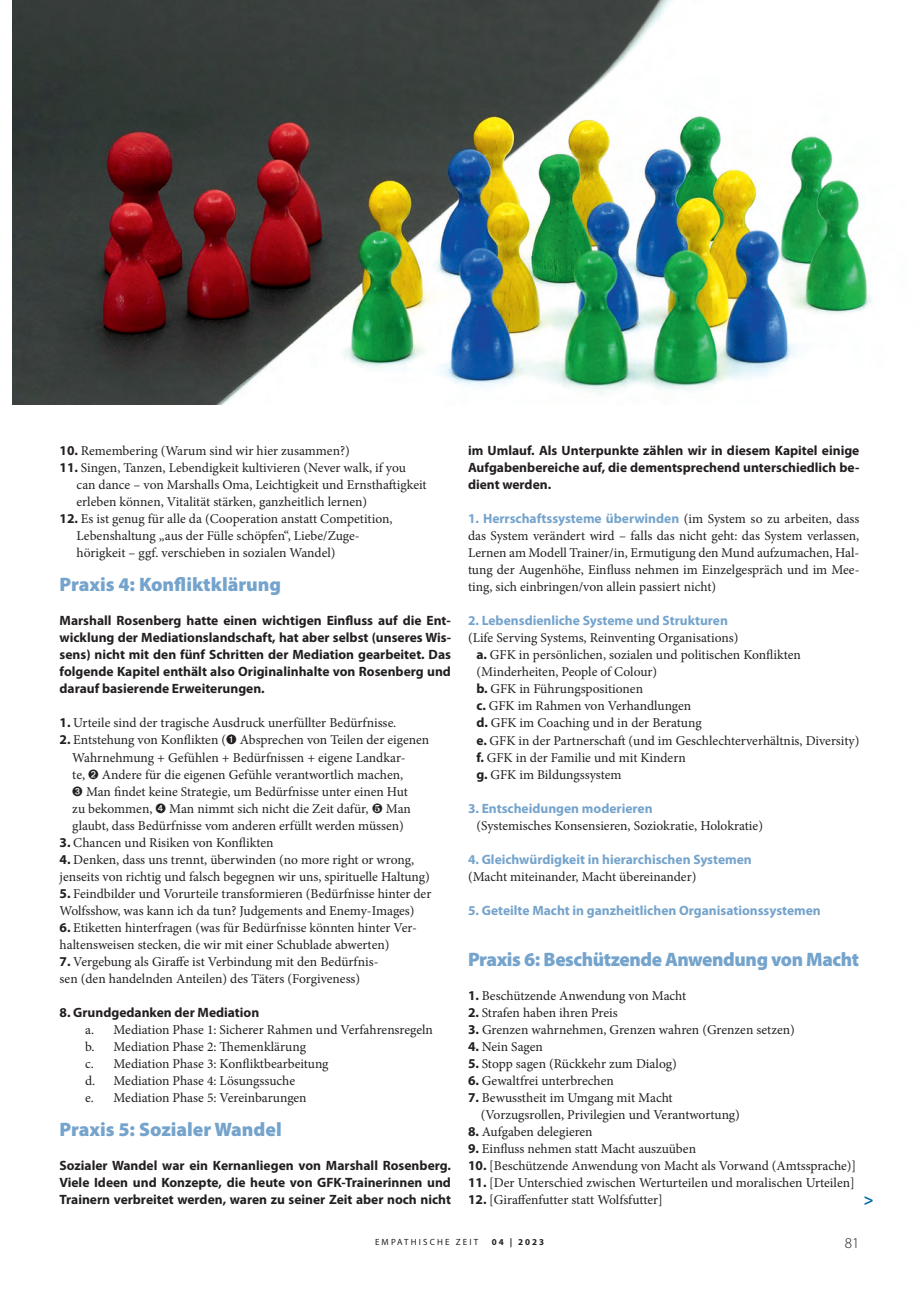
<style>
.page{position:relative;width:919px;height:1289px;background:#fff}
.page>*{position:absolute;margin:0;border:0;box-sizing:border-box;transform-origin:0 0}
.t1{font:900 19.5px "Jfggtp Myriad Pro";letter-spacing:-.015em;color:#74a3cc}
.t2{font:700 16.5px "Gdnlkj Myriad Pro";color:#0068a5}
.t3{font:300 15px "Vrgwdx Myriad Pro";color:#231f20}
.t4{font:13.5px/17px "Wnkyyv Minion Pro";color:#231f20}
.t5{font:700 13.5px/17px "Gdnlkj Myriad Pro";color:#231f20;text-align:justify}
.t6{font:700 13.5px "Gdnlkj Myriad Pro";color:#74a3cc}
.t7{font:9px "Jrddfm Myriad Pro";letter-spacing:.24em;color:#231f20}
.t8{font:700 9px "Jqpttk Myriad Pro";letter-spacing:.22em;color:#231f20}
.s1{font-family:"Gdnlkj Myriad Pro";font-weight:700}
.s2{font-family:"Wnkyyv Minion Pro";font-weight:400;color:#231f20}
</style>
<div class="page">
<img style="left:13px;top:0;width:859px;height:404px">
<svg style="left:22px;top:0;width:232px;height:1px"></svg>
<svg style="left:664px;top:0;width:208px;height:1px"></svg>
<p class="t4" style="left:60px;top:442px;width:292px"><span class="s1">10.</span> Remembering (Warum sind wir hier zusammen?)</p>
<p class="t4" style="left:77px;top:459px;width:351px;text-indent:-17px"><span class="s1">11.</span> Singen, Tanzen, Lebendigkeit kultivieren (Never walk, if you can dance – von Marshalls Oma, Leichtigkeit und Ernsthaftigkeit erleben können, Vitalität stärken, ganzheitlich lernen)</p>
<p class="t4" style="left:77px;top:510px;width:317px;text-indent:-17px"><span class="s1">12.</span> Es ist genug für alle da (Cooperation anstatt Competition,<br>Lebenshaltung „aus der Fülle schöpfen“, Liebe/Zuge&shy;hörigkeit – ggf. verschieben in sozialen Wandel)</p>
<h1 class="t1" style="left:60px;top:571px;width:223px">Praxis 4: Konfliktklärung</h1>
<p class="t5" style="left:60px;top:612px;width:393px">Marshall Rosenberg hatte einen wichtigen Einfluss auf die Ent&shy;wicklung der Mediationslandschaft, hat aber selbst (unseres Wis&shy;sens) nicht mit den fünf Schritten der Mediation gearbeitet. Das folgende Kapitel enthält also Originalinhalte von Rosenberg und darauf basierende Erweiterungen.</p>
<p class="t4" style="left:60px;top:714px;width:338px"><span class="s1">1.</span> Urteile sind der tragische Ausdruck unerfüllter Bedürfnisse.</p>
<p class="t4" style="left:72px;top:731px;width:358px;text-indent:-13px"><span class="s1">2.</span> Entstehung von Konflikten (➊ Absprechen von Teilen der eigenen Wahrnehmung + Gefühlen + Bedürfnissen + eigene Landkar-<br>te, ➋ Andere für die eigenen Gefühle verantwortlich machen,<br>➌ Man findet keine Strategie, um Bedürfnisse unter einen Hut<br>zu bekommen, ➍ Man nimmt sich nicht die Zeit dafür, ❺ Man glaubt, dass Bedürfnisse vom anderen erfüllt werden müssen)</p>
<p class="t4" style="left:60px;top:833px;width:215px"><span class="s1">3.</span> Chancen und Risiken von Konflikten</p>
<p class="t4" style="left:60px;top:850px;width:372px"><span class="s1">4.</span> Denken, dass uns trennt, überwinden (no more right or wrong, jenseits von richtig und falsch begegnen wir uns, spirituelle Haltung)</p>
<p class="t4" style="left:60px;top:884px;width:373px"><span class="s1">5.</span> Feindbilder und Vorurteile transformieren (Bedürfnisse hinter der<br>Wolfsshow, was kann ich da tun? Judgements and Enemy-Images)</p>
<p class="t4" style="left:60px;top:918px;width:359px"><span class="s1">6.</span> Etiketten hinterfragen (was für Bedürfnisse könnten hinter Ver&shy;haltensweisen stecken, die wir mit einer Schublade abwerten)</p>
<p class="t4" style="left:60px;top:953px;width:320px"><span class="s1">7.</span> Vergebung als Giraffe ist Verbindung mit den Bedürfnis&shy;sen (den handelnden Anteilen) des Täters (Forgiveness)</p>
<p class="t5" style="left:60px;top:1003px;width:201px">8. Grundgedanken der Mediation</p>
<p class="t4" style="left:85px;top:1021px;width:349px">a. Mediation Phase 1: Sicherer Rahmen und Verfahrensregeln b. Mediation Phase 2: Themenklärung<br>c. Mediation Phase 3: Konfliktbearbeitung<br>d. Mediation Phase 4: Lösungssuche<br>e. Mediation Phase 5: Vereinbarungen</p>
<h1 class="t1" style="left:60px;top:1116px;width:224px">Praxis 5: Sozialer Wandel</h1>
<p class="t5" style="left:60px;top:1156px;width:393px">Sozialer Wandel war ein Kernanliegen von Marshall Rosenberg.<br>Viele Ideen und Konzepte, die heute von GFK-Trainerinnen und Trainern verbreitet werden, waren zu seiner Zeit aber noch nicht</p>
<p class="t5" style="left:468px;top:442px;width:393px">im Umlauf. Als Unterpunkte zählen wir in diesem Kapitel einige Aufgabenbereiche auf, die dementsprechend unterschiedlich be&shy;dient werden.</p>
<p class="t6" style="left:468px;top:510px;width:393px">1. Herrschaftssysteme überwinden <span class="s2">(im System so zu arbeiten, dass</span></p>
<p class="t4" style="left:468px;top:527px;width:393px;text-align:justify">das System verändert wird – falls das nicht geht: das System verlassen, Lernen am Modell Trainer/in, Ermutigung den Mund aufzumachen, Hal&shy;tung der Augenhöhe, Einfluss nehmen im Einzelgespräch und im Mee&shy;ting, sich einbringen/von allein passiert nicht)</p>
<p class="t6" style="left:468px;top:612px;width:261px">2. Lebensdienliche Systeme und Strukturen</p>
<p class="t4" style="left:476px;top:629px;width:384px;text-indent:-9px">(Life Serving Systems, Reinventing Organisations)<br><span class="s1">a.</span> GFK in persönlichen, sozialen und politischen Konflikten (Minderheiten, People of Colour)<br><span class="s1">b.</span> GFK in Führungspositionen<br><span class="s1">c.</span> GFK im Rahmen von Verhandlungen<br><span class="s1">d.</span> GFK im Coaching und in der Beratung<br><span class="s1">e.</span> GFK in der Partnerschaft (und im Geschlechterverhältnis, Diversity) <span class="s1">f.</span> GFK in der Familie und mit Kindern<br><span class="s1">g.</span> GFK im Bildungssystem</p>
<p class="t6" style="left:468px;top:799px;width:186px">3. Entscheidungen moderieren</p>
<p class="t4" style="left:476px;top:816px;width:288px">(Systemisches Konsensieren, Soziokratie, Holokratie)</p>
<p class="t6" style="left:468px;top:850px;width:285px">4. Gleichwürdigkeit in hierarchischen Systemen</p>
<p class="t4" style="left:468px;top:867px;width:230px">(Macht miteinander, Macht übereinander)</p>
<p class="t6" style="left:468px;top:901px;width:354px">5. Geteilte Macht in ganzheitlichen Organisationssystemen</p>
<h1 class="t1" style="left:468px;top:946px;width:392px">Praxis 6: Beschützende Anwendung von Macht</h1>
<p class="t4" style="left:468px;top:986px;width:220px"><span class="s1">1.</span> Beschützende Anwendung von Macht</p>
<p class="t4" style="left:468px;top:1004px;width:151px"><span class="s1">2.</span> Strafen haben ihren Preis</p>
<p class="t4" style="left:468px;top:1021px;width:328px"><span class="s1">3.</span> Grenzen wahrnehmen, Grenzen wahren (Grenzen setzen)</p>
<p class="t4" style="left:468px;top:1038px;width:76px"><span class="s1">4.</span> Nein Sagen</p>
<p class="t4" style="left:468px;top:1055px;width:210px"><span class="s1">5.</span> Stopp sagen (Rückkehr zum Dialog)</p>
<p class="t4" style="left:468px;top:1072px;width:147px"><span class="s1">6.</span> Gewaltfrei unterbrechen</p>
<p class="t4" style="left:480px;top:1089px;width:261px;text-indent:-13px"><span class="s1">7.</span> Bewusstheit im Umgang mit Macht (Vorzugsrollen, Privilegien und Verantwortung)</p>
<p class="t4" style="left:468px;top:1123px;width:126px"><span class="s1">8.</span> Aufgaben delegieren</p>
<p class="t4" style="left:468px;top:1140px;width:229px"><span class="s1">9.</span> Einfluss nehmen statt Macht auszuüben</p>
<p class="t4" style="left:468px;top:1157px;width:390px"><span class="s1">10.</span> [Beschützende Anwendung von Macht als Vorwand (Amtssprache)]</p>
<p class="t4" style="left:468px;top:1174px;width:388px"><span class="s1">11.</span> [Der Unterschied zwischen Werturteilen und moralischen Urteilen]</p>
<p class="t4" style="left:468px;top:1191px;width:196px"><span class="s1">12.</span> [Giraffenfutter statt Wolfsfutter]</p>
<p class="t2" style="left:863px;top:1188px;width:11px">&gt;</p>
<p class="t7" style="left:375px;top:1236px;width:105px">EMPATHISCHE ZEIT</p>
<p class="t8" style="left:492px;top:1235px;width:53px">04 | 2023</p>
<p class="t3" style="left:844px;top:1234px;width:16px">81</p>
</div>
